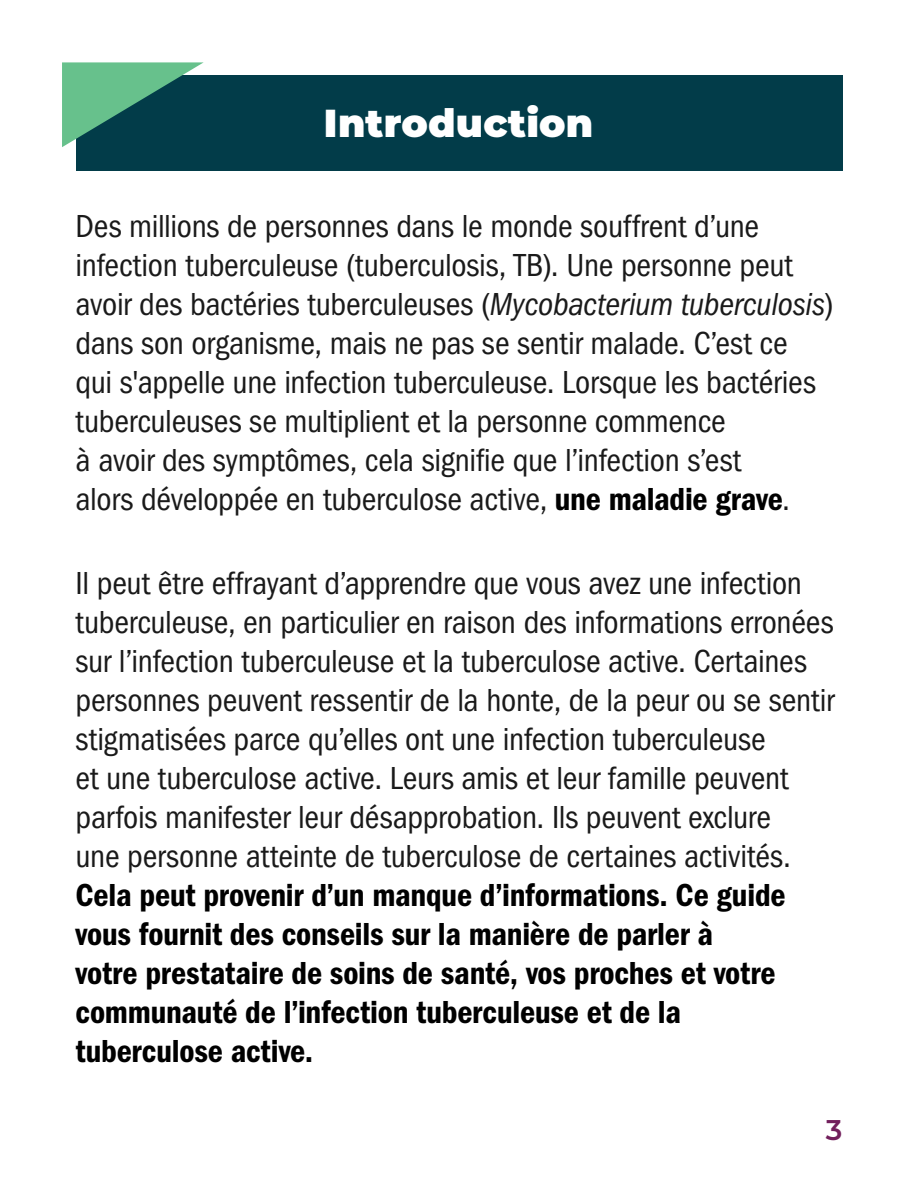
<style>
.page{position:relative;width:918px;height:1188px;background:#fff}
.page>*{position:absolute;margin:0;border:0;box-sizing:border-box;transform-origin:0 0}
.Title__Introduction{font:900 39px "Montserrat";letter-spacing:.005em;color:#fff}
.Body{font:condensed 33px/39px "Franklin Gothic LT Pro";letter-spacing:-.01em;color:#1a1a1a}
.t1{font:600 28.5px "Montserrat";color:#721f5c}
.s1{font-style:italic}
.s2{font-family:"Franklin Gothic LT Pro Cn Dm";font-stretch:normal;color:#000}
</style>
<div class="page">
<div style="left:76px;top:75px;width:766px;height:96px;background:#023c49"></div>
<svg style="left:62px;top:62px;width:142px;height:85px"></svg>
<p class="Title__Introduction" style="left:324px;top:93px;width:271px">Introduction</p>
<p class="Body" style="left:76px;top:207px;width:759px">Des millions de personnes dans le monde souffrent d’une infection tuberculeuse (tuberculosis, TB). Une personne peut avoir des bactéries tuberculeuses (<span class="s1">Mycobacterium tuberculosis</span>) dans son organisme, mais ne pas se sentir malade. C’est ce<br>qui s'appelle une infection tuberculeuse. Lorsque les bactéries tuberculeuses se multiplient et la personne commence<br>à avoir des symptômes, cela signifie que l’infection s’est<br>alors développée en tuberculose active, <span class="s2">une maladie grave</span>.</p>
<p class="Body" style="left:76px;top:564px;width:760px">Il peut être effrayant d’apprendre que vous avez une infection tuberculeuse, en particulier en raison des informations erronées sur l’infection tuberculeuse et la tuberculose active. Certaines personnes peuvent ressentir de la honte, de la peur ou se sentir stigmatisées parce qu’elles ont une infection tuberculeuse<br>et une tuberculose active. Leurs amis et leur famille peuvent parfois manifester leur désapprobation. Ils peuvent exclure<br>une personne atteinte de tuberculose de certaines activités.<br><span class="s2">Cela peut provenir d’un manque d’informations. Ce guide vous fournit des conseils sur la manière de parler à<br>votre prestataire de soins de santé, vos proches et votre communauté de l’infection tuberculeuse et de la tuberculose active.</span></p>
<p class="t1" style="left:826px;top:1110px;width:18px">3</p>
</div>
